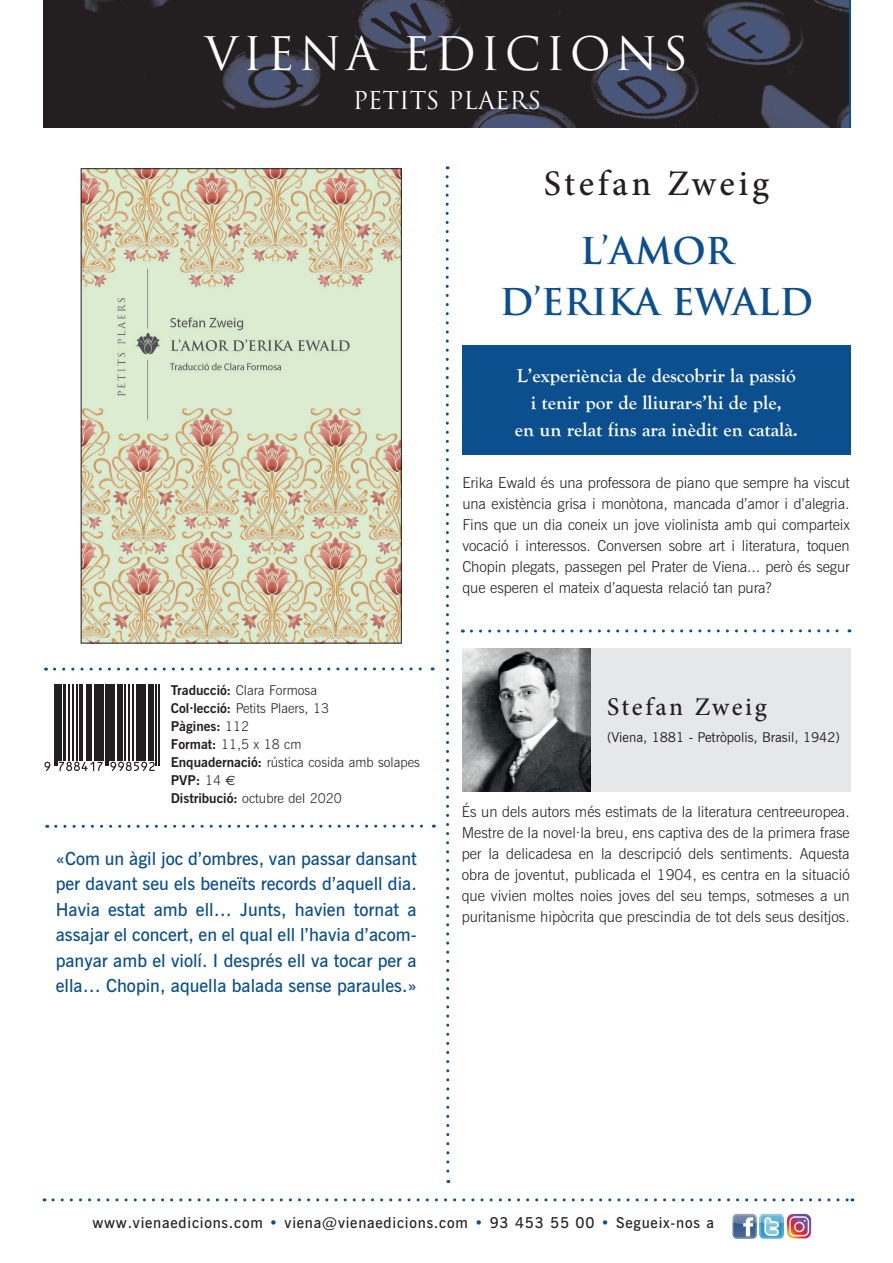
<style>
.page{position:relative;width:893px;height:1263px;background:#fff}
.page>*{position:absolute;margin:0;border:0;box-sizing:border-box;transform-origin:0 0}
.t1{font:45px "Trajan";letter-spacing:.1em;color:#fff}
.t2{font:700 36px/51px "Trajan";color:#0b4f8e;text-align:center}
.t3{font:500 36px "Minion Pro";letter-spacing:.095em;color:#231f20}
.t4{font:500 25.5px "Minion Pro";letter-spacing:.095em;color:#231f20}
.t5{font:24px "Trajan";color:#fff}
.t6{font:700 19.5px/27px "Goudy Old Style T";color:#fff;text-align:center}
.t7{font:600 18px/25.5px "News Gothic BT";color:#0b4f8e;text-align:justify}
.t8{font:300 15px/21px "News Gothic BT";color:#231f20;text-align:justify}
.t9{font:600 15px "News Gothic BT";letter-spacing:.05em;color:#231f20}
.t10{font:300 13.5px/18px "News Gothic BT";color:#231f20}
.t11{font:13.5px "News Gothic BT";color:#231f20}
.s1{font-weight:700}
.s2{font-family:"Euro Sans";font-weight:400}
.s3{color:#0b4f8e}
</style>
<div class="page">
<img style="left:83px;top:170px;width:317px;height:471px">
<div style="left:81px;top:168px;width:321px;height:475px;border:1px solid #231f20"></div>
<svg style="left:445px;top:166px;width:6px;height:1017px"></svg>
<svg style="left:55px;top:667px;width:378px;height:4px"></svg>
<svg style="left:56px;top:825px;width:378px;height:3px"></svg>
<svg style="left:471px;top:629px;width:379px;height:3px"></svg>
<div style="left:462px;top:346px;width:388px;height:109px;background:#0b4f8e"></div>
<img style="left:44px;top:0;width:804px;height:128px">
<svg style="left:53px;top:1198px;width:800px;height:3px"></svg>
<svg style="left:46px;top:684px;width:114px;height:88px"></svg>
<svg style="left:44px;top:762px;width:6px;height:9px"></svg>
<hr style="left:54px;top:684px;width:1px;height:82px;background:#231f20">
<hr style="left:56px;top:684px;width:2px;height:82px;background:#231f20">
<hr style="left:59px;top:684px;width:3px;height:76px;background:#231f20">
<hr style="left:63px;top:684px;width:2px;height:76px;background:#231f20">
<hr style="left:69px;top:684px;width:1px;height:76px;background:#231f20">
<hr style="left:72px;top:684px;width:1px;height:76px;background:#231f20">
<hr style="left:76px;top:684px;width:1px;height:76px;background:#231f20">
<hr style="left:80px;top:684px;width:1px;height:76px;background:#231f20">
<hr style="left:82px;top:684px;width:1px;height:76px;background:#231f20">
<hr style="left:86px;top:684px;width:2px;height:76px;background:#231f20">
<hr style="left:89px;top:684px;width:3px;height:76px;background:#231f20">
<hr style="left:94px;top:684px;width:2px;height:76px;background:#231f20">
<svg style="left:59px;top:762px;width:44px;height:9px"></svg>
<hr style="left:97px;top:684px;width:4px;height:76px;background:#231f20">
<hr style="left:102px;top:684px;width:2px;height:76px;background:#231f20">
<hr style="left:105px;top:684px;width:1px;height:82px;background:#231f20">
<hr style="left:107px;top:684px;width:1px;height:82px;background:#231f20">
<hr style="left:109px;top:684px;width:4px;height:76px;background:#231f20">
<hr style="left:114px;top:684px;width:1px;height:76px;background:#231f20">
<hr style="left:117px;top:684px;width:3px;height:76px;background:#231f20">
<hr style="left:122px;top:684px;width:1px;height:76px;background:#231f20">
<hr style="left:125px;top:684px;width:1px;height:76px;background:#231f20">
<hr style="left:128px;top:684px;width:1px;height:76px;background:#231f20">
<hr style="left:133px;top:684px;width:1px;height:76px;background:#231f20">
<hr style="left:136px;top:684px;width:3px;height:76px;background:#231f20">
<hr style="left:140px;top:684px;width:4px;height:76px;background:#231f20">
<hr style="left:145px;top:684px;width:1px;height:76px;background:#231f20">
<svg style="left:110px;top:762px;width:45px;height:9px"></svg>
<hr style="left:148px;top:684px;width:2px;height:76px;background:#231f20">
<hr style="left:151px;top:684px;width:3px;height:76px;background:#231f20">
<hr style="left:156px;top:684px;width:1px;height:82px;background:#231f20">
<hr style="left:158px;top:684px;width:1px;height:82px;background:#231f20">
<img style="left:732px;top:1213px;width:80px;height:26px">
<div style="left:463px;top:648px;width:387px;height:143px;background:#e6e7e9"></div>
<img style="left:463px;top:648px;width:128px;height:143px">
<h1 class="t1" style="left:205px;top:26px;width:485px">VIENA EDICIONS</h1>
<h3 class="t5" style="left:353px;top:85px;width:190px">PETITS PLAERS</h3>
<h2 class="t3" style="left:544px;top:160px;width:227px">Stefan Zweig</h2>
<h2 class="t2" style="left:500px;top:226px;width:315px">L’AMOR<br>D’ERIKA EWALD</h2>
<h3 class="t6" style="left:515px;top:362px;width:285px">L’experiència de descobrir la passió i tenir por de lliurar-s’hi de ple,<br>en un relat fins ara inèdit en català.</h3>
<p class="t10" style="left:171px;top:682px;width:251px"><span class="s1">Traducció:</span> Clara Formosa<br><span class="s1">Col·lecció:</span> Petits Plaers, 13<br><span class="s1">Pàgines:</span> 112<br><span class="s1">Format:</span> 11,5 x 18 cm<br><span class="s1">Enquadernació:</span> rústica cosida amb solapes<br><span class="s1">PVP:</span> 14 <span class="s2">€<br></span><span class="s1">Distribució:</span> octubre del 2020</p>
<p class="t7" style="left:56px;top:845px;width:363px">«Com un àgil joc d’ombres, van passar dansant per davant seu els beneïts records d’aquell dia.<br>Havia estat amb ell… Junts, havien tornat a assajar el concert, en el qual ell l’havia d’acom&shy;panyar amb el violí. I després ell va tocar per a ella… Chopin, aquella balada sense paraules.»</p>
<p class="t8" style="left:462px;top:472px;width:389px">Erika Ewald és una professora de piano que sempre ha viscut una existència grisa i monòtona, mancada d’amor i d’alegria.<br>Fins que un dia coneix un jove violinista amb qui comparteix vocació i interessos. Conversen sobre art i literatura, toquen Chopin plegats, passegen pel Prater de Viena... però és segur que esperen el mateix d’aquesta relació tan pura?</p>
<h3 class="t4" style="left:607px;top:690px;width:161px">Stefan Zweig</h3>
<p class="t11" style="left:607px;top:729px;width:234px">(Viena, 1881 - Petròpolis, Brasil, 1942)</p>
<p class="t8" style="left:462px;top:801px;width:390px">És un dels autors més estimats de la literatura centreeuropea.<br>Mestre de la novel·la breu, ens captiva des de la primera frase per la delicadesa en la descripció dels sentiments. Aquesta obra de joventut, publicada el 1904, es centra en la situació que vivien moltes noies joves del seu temps, sotmeses a un puritanisme hipòcrita que prescindia de tot dels seus desitjos.</p>
<p class="t9" style="left:92px;top:1213px;width:623px">www.vienaedicions.com <span class="s3">•</span> viena@vienaedicions.com <span class="s3">•</span> 93 453 55 00 <span class="s3">•</span> Segueix-nos a</p>
</div>
